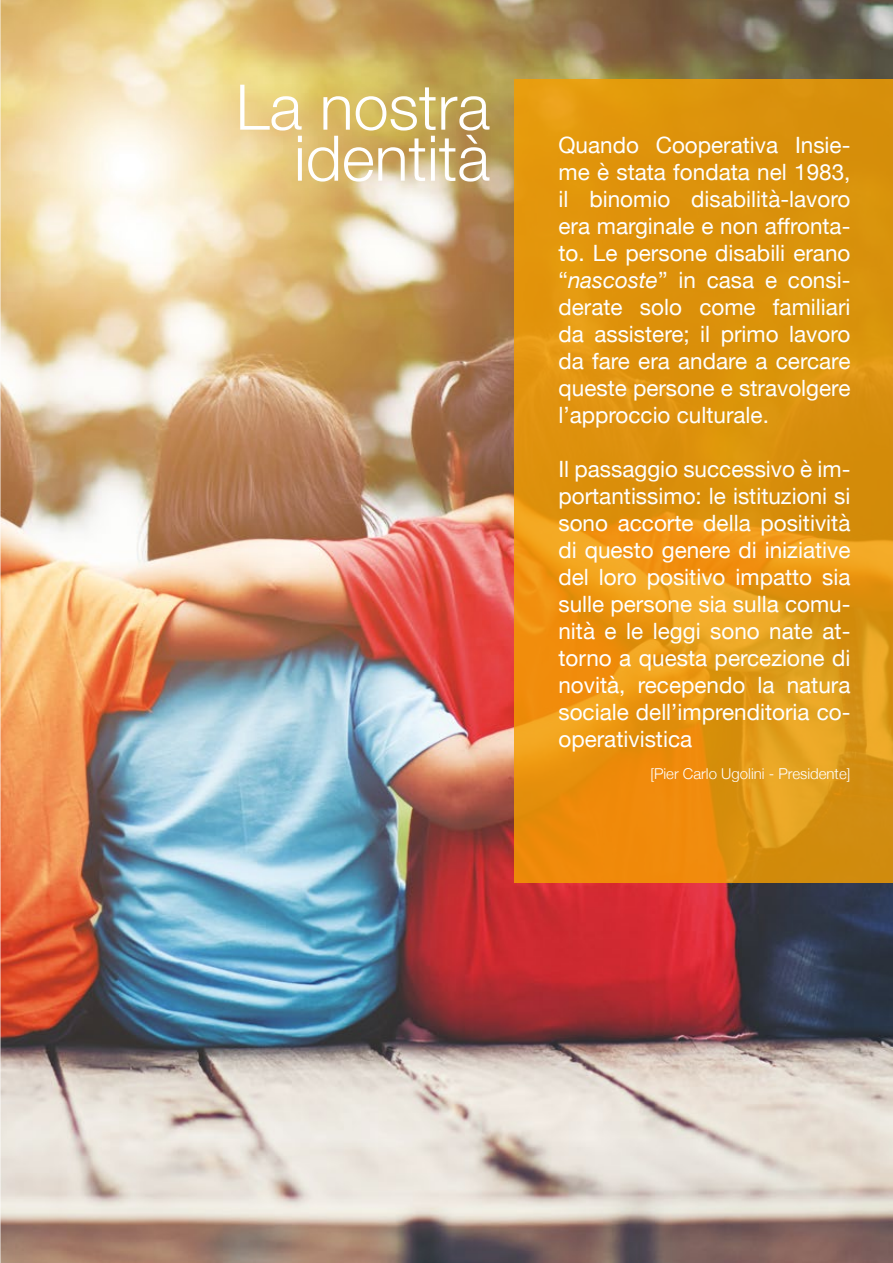
<style>
.page{position:relative;width:893px;height:1263px;background:#fff}
.page>*{position:absolute;margin:0;border:0;box-sizing:border-box;transform-origin:0 0}
.t1{font:300 63px/51px "Helvetica Neue";color:#fff;text-align:right}
.t2{font:22.5px/27px "Helvetica Neue";color:#fff;text-align:justify}
.t3{font:300 15px "Helvetica Neue";color:#fff}
.s1{font-style:italic}
</style>
<div class="page">
<img style="left:0;top:0;width:893px;height:1263px">
<svg style="left:514px;top:79px;width:379px;height:803px;background:#e1930f"></svg>
<h1 class="t1" style="left:236px;top:77px;width:256px">La nostra identità</h1>
<p class="t2" style="left:558px;top:133px;width:293px">Quando Cooperativa Insie&shy;me è stata fondata nel 1983, il binomio disabilità-lavoro era marginale e non affronta&shy;to. Le persone disabili erano “<span class="s1">nascoste</span>” in casa e consi&shy;derate solo come familiari da assistere; il primo lavoro da fare era andare a cercare queste persone e stravolgere l’approccio culturale.</p>
<p class="t2" style="left:558px;top:457px;width:294px">Il passaggio successivo è im&shy;portantissimo: le istituzioni si sono accorte della positività di questo genere di iniziative del loro positivo impatto sia sulle persone sia sulla comu&shy;nità e le leggi sono nate at&shy;torno a questa percezione di novità, recependo la natura sociale dell’imprenditoria co&shy;operativistica</p>
<p class="t3" style="left:650px;top:761px;width:202px">[Pier Carlo Ugolini - Presidente]</p>
</div>
